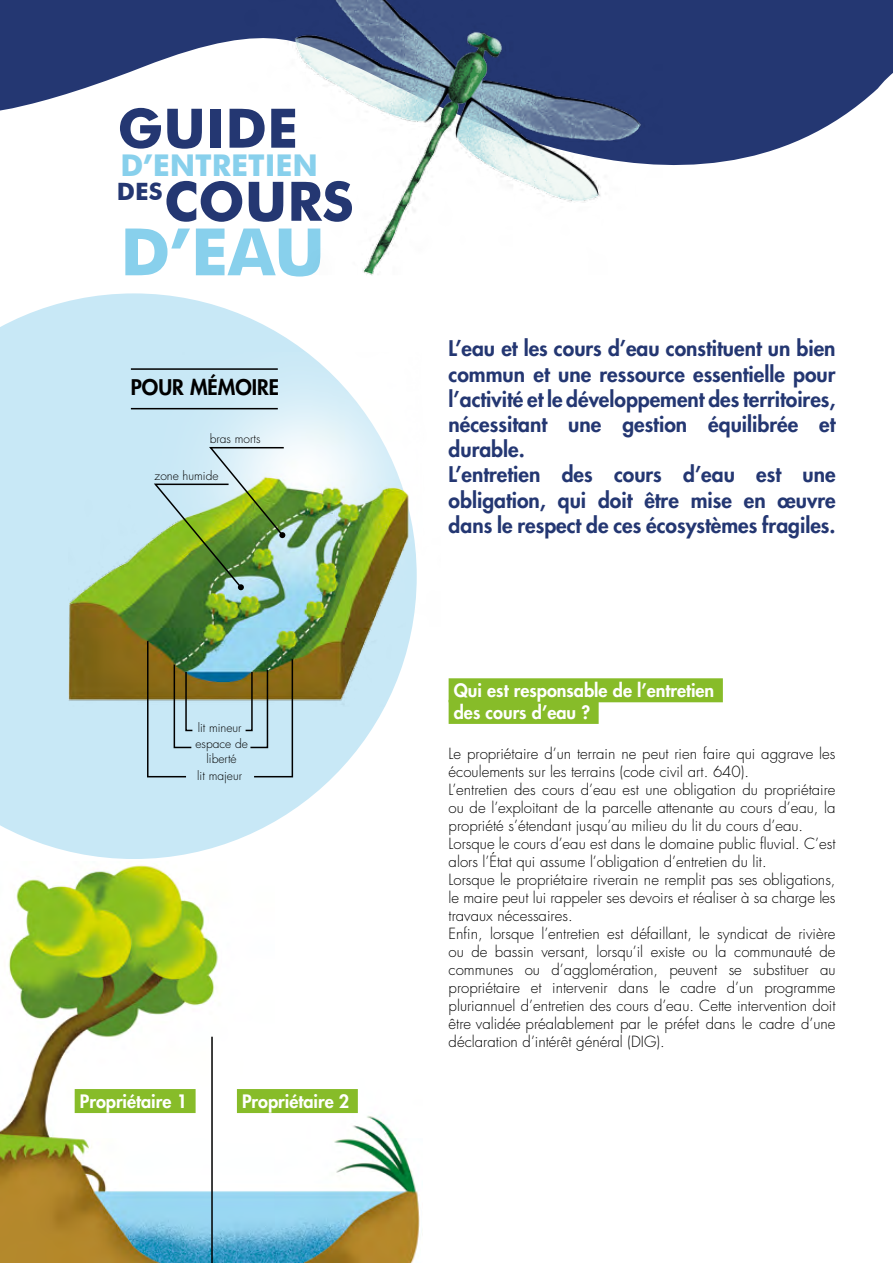
<style>
.page{position:relative;width:893px;height:1263px;background:#fff}
.page>*{position:absolute;margin:0;border:0;box-sizing:border-box;transform-origin:0 0}
.t1{font:700 65.4px "Futura BT";color:#88d0ec}
.t2{font:700 54.45px/73.1px "Futura BT";color:#243772}
.t3{font:700 30px "Futura BT";color:#88d0ec}
.t4{font:700 23.85px "Futura BT";color:#243772}
.t5{font:800 21px/25.2px "Futura Std";color:#243772}
.t6{font:800 21px "Futura Std";color:#000}
.t7{font:800 18px/21.6px "Futura Std";color:#fff}
.t8{font:300 15px/18px "Futura";color:#000}
.t9{font:300 12px/14.4px "Futura";color:#000;text-align:center}
</style>
<div class="page">
<svg style="left:0;top:293px;width:385px;height:566px;fill:#c8e8f6"></svg>
<img style="left:0;top:865px;width:420px;height:398px">
<svg style="left:0;top:0;width:893px;height:165px;fill:#243772"></svg>
<img style="left:237px;top:0;width:425px;height:275px">
<div style="left:449px;top:678px;width:274px;height:24px;background:#87bc29"></div>
<div style="left:449px;top:700px;width:150px;height:24px;background:#87bc29"></div>
<hr style="left:211px;top:1037px;width:2px;height:226px;background:#000">
<div style="left:75px;top:1089px;width:121px;height:24px;background:#87bc29"></div>
<div style="left:237px;top:1089px;width:121px;height:24px;background:#87bc29"></div>
<img style="left:68px;top:352px;width:349px;height:354px">
<svg style="left:146px;top:640px;width:48px;height:138px;background:#92a18b"></svg>
<svg style="left:244px;top:658px;width:50px;height:120px;background:#9fb0a3"></svg>
<img style="left:152px;top:446px;width:133px;height:144px">
<hr style="left:131px;top:368px;width:147px;height:2px;background:#000">
<hr style="left:131px;top:408px;width:147px;height:1px;background:#000">
<h2 class="t2" style="left:164px;top:91px;width:191px;text-indent:-47px">GUIDE<br>COURS</h2>
<h3 class="t3" style="left:120px;top:147px;width:199px">D’ENTRETIE N</h3>
<h3 class="t4" style="left:117px;top:177px;width:47px">DE S</h3>
<h1 class="t1" style="left:120px;top:212px;width:206px">D’EAU</h1>
<h3 class="t6" style="left:131px;top:374px;width:150px">pour mémoire</h3>
<p class="t9" style="left:210px;top:432px;width:52px">bras morts</p>
<p class="t9" style="left:155px;top:468px;width:65px">zone humide</p>
<p class="t9" style="left:198px;top:720px;width:45px">lit mineur</p>
<p class="t9" style="left:195px;top:737px;width:54px">espace de liberté</p>
<p class="t9" style="left:197px;top:768px;width:46px">lit majeur</p>
<p class="t7" style="left:80px;top:1091px;width:109px">Propriétaire 1</p>
<p class="t7" style="left:242px;top:1091px;width:109px">Propriétaire 2</p>
<p class="t5" style="left:449px;top:336px;width:389px">L’eau et les cours d’eau constituent un bien commun et une ressource essentielle pour l’activité et le développement des territoires, nécessitant une gestion équilibrée et durable.<br>L’entretien des cours d’eau est une obligation, qui doit être mise en œuvre dans le respect de ces écosystèmes fragiles.</p>
<p class="t7" style="left:454px;top:680px;width:262px">Qui est responsable de l’entretien des cours d’eau ?</p>
<p class="t8" style="left:449px;top:744px;width:388px">Le propriétaire d’un terrain ne peut rien faire qui aggrave les écoulements sur les terrains (code civil art. 640).<br>L’entretien des cours d’eau est une obligation du propriétaire ou de l’exploitant de la parcelle attenante au cours d’eau, la propriété s’étendant jusqu’au milieu du lit du cours d’eau.<br>Lorsque le cours d’eau est dans le domaine public fluvial. C’est alors l’État qui assume l’obligation d’entretien du lit.<br>Lorsque le propriétaire riverain ne remplit pas ses obligations, le maire peut lui rappeler ses devoirs et réaliser à sa charge les travaux nécessaires.<br>Enfin, lorsque l’entretien est défaillant, le syndicat de rivière ou de bassin versant, lorsqu’il existe ou la communauté de communes ou d’agglomération, peuvent se substituer au propriétaire et intervenir dans le cadre d’un programme pluriannuel d’entretien des cours d’eau. Cette intervention doit être validée préalablement par le préfet dans le cadre d’une déclaration d’intérêt général (DIG).</p>
</div>
